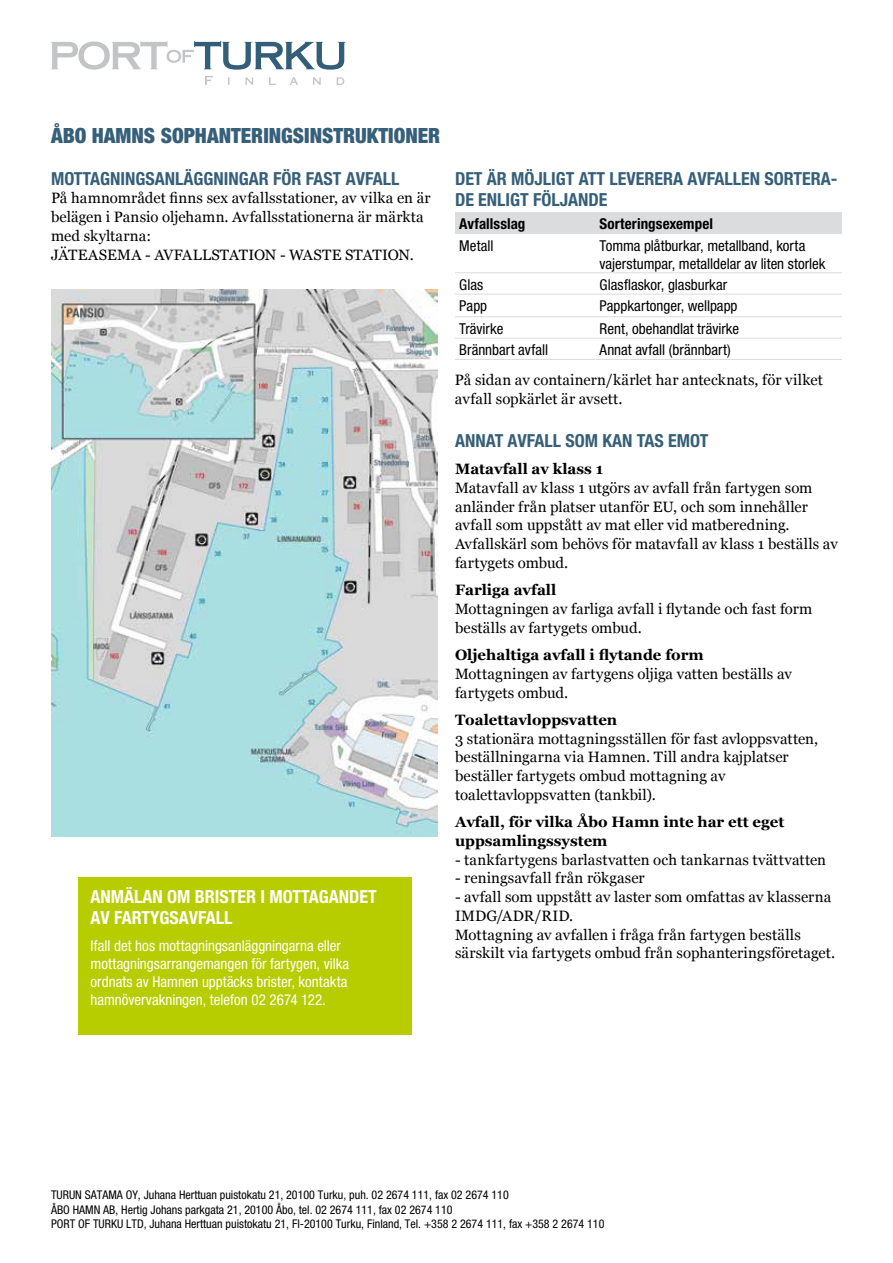
<style>
.page{position:relative;width:893px;height:1263px;background:#fff}
.page>*{position:absolute;margin:0;border:0;box-sizing:border-box;transform-origin:0 0}
.t1{font:900 condensed 21px "Helvetica Neue LT Pro";color:#365f79}
.t2{font:700 condensed 18px/21.6px "Helvetica Neue LT Pro";color:#365f79}
.t3{font:700 condensed 18px/21.6px "Helvetica Neue LT Pro";color:#fff}
.t4{font:15px/18.8px "Georgia";letter-spacing:.005em;color:#000}
.t5{font:condensed 15px/18px "Helvetica Neue LT Pro";color:#000}
.t6{font:condensed 15px/18px "Helvetica Neue LT Pro";color:#fff}
.t7{font:700 15px/18.8px "Georgia";color:#000}
.t8{font:700 condensed 15px "Helvetica Neue LT Pro";letter-spacing:.005em;color:#000}
.t9{font:condensed 12px/14.4px "Helvetica Neue LT Pro";color:#000}
</style>
<div class="page">
<div style="left:455px;top:212px;width:387px;height:21px;background:#dbdcde"></div>
<hr style="left:455px;top:233px;width:140px;height:1px;background:#dbdcde">
<hr style="left:595px;top:233px;width:247px;height:1px;background:#dbdcde">
<hr style="left:455px;top:272px;width:140px;height:1px;background:#dbdcde">
<hr style="left:595px;top:272px;width:247px;height:1px;background:#dbdcde">
<hr style="left:455px;top:294px;width:140px;height:1px;background:#dbdcde">
<hr style="left:595px;top:294px;width:247px;height:1px;background:#dbdcde">
<hr style="left:455px;top:316px;width:140px;height:1px;background:#dbdcde">
<hr style="left:595px;top:316px;width:247px;height:1px;background:#dbdcde">
<hr style="left:455px;top:338px;width:140px;height:1px;background:#dbdcde">
<hr style="left:595px;top:338px;width:247px;height:1px;background:#dbdcde">
<hr style="left:455px;top:359px;width:140px;height:1px;background:#dbdcde">
<hr style="left:595px;top:359px;width:247px;height:1px;background:#dbdcde">
<div style="left:78px;top:877px;width:333px;height:157px;background:#b7cd00"></div>
<img style="left:51px;top:289px;width:387px;height:547px">
<svg style="left:205px;top:76px;width:8px;height:9px"></svg>
<svg style="left:228px;top:77px;width:2px;height:8px"></svg>
<svg style="left:245px;top:77px;width:8px;height:8px"></svg>
<svg style="left:269px;top:77px;width:7px;height:8px"></svg>
<svg style="left:290px;top:77px;width:8px;height:8px"></svg>
<svg style="left:313px;top:77px;width:8px;height:8px"></svg>
<svg style="left:336px;top:77px;width:8px;height:8px"></svg>
<svg style="left:51px;top:41px;width:294px;height:29px"></svg>
<h1 class="t1" style="left:51px;top:123px;width:391px">ÅBO HAMNS SOPHANTERINGSINSTRUKTIONER</h1>
<p class="t2" style="left:51px;top:167px;width:350px">MOTTAGNINGSANLÄGGNINGAR FÖR FAST AVFALL</p>
<p class="t4" style="left:51px;top:189px;width:381px">På hamnområdet finns sex avfallsstationer, av vilka en är belägen i Pansio oljehamn. Avfallsstationerna är märkta med skyltarna:<br>JÄTEASEMA - AVFALLSTATION - WASTE STATION.</p>
<p class="t3" style="left:91px;top:885px;width:288px">ANMÄLAN OM BRISTER I MOTTAGANDET<br>AV FARTYGSAVFALL</p>
<p class="t6" style="left:91px;top:936px;width:260px">Ifall det hos mottagningsanläggningarna eller mottagningsarrangemangen för fartygen, vilka ordnats av Hamnen upptäcks brister, kontakta hamnövervakningen, telefon 02 2674 122.</p>
<p class="t2" style="left:455px;top:167px;width:384px">DET ÄR MÖJLIGT ATT LEVERERA AVFALLEN SORTERA-<br>DE ENLIGT FÖLJANDE</p>
<p class="t8" style="left:459px;top:215px;width:68px">Avfallsslag</p>
<p class="t8" style="left:600px;top:215px;width:115px">Sorteringsexempel</p>
<p class="t5" style="left:459px;top:236px;width:36px">Metall</p>
<p class="t5" style="left:600px;top:236px;width:227px">Tomma plåtburkar, metallband, korta vajerstumpar, metalldelar av liten storlek</p>
<p class="t5" style="left:459px;top:275px;width:26px">Glas</p>
<p class="t5" style="left:600px;top:275px;width:129px">Glasflaskor, glasburkar</p>
<p class="t5" style="left:459px;top:297px;width:29px">Papp</p>
<p class="t5" style="left:600px;top:297px;width:139px">Pappkartonger, wellpapp</p>
<p class="t5" style="left:459px;top:319px;width:46px">Trävirke</p>
<p class="t5" style="left:600px;top:319px;width:141px">Rent, obehandlat trävirke</p>
<p class="t5" style="left:459px;top:341px;width:90px">Brännbart avfall</p>
<p class="t5" style="left:600px;top:341px;width:133px">Annat avfall (brännbart)</p>
<p class="t4" style="left:455px;top:371px;width:369px">På sidan av containern/kärlet har antecknats, för vilket avfall sopkärlet är avsett.</p>
<p class="t2" style="left:455px;top:430px;width:255px">ANNAT AVFALL SOM KAN TAS EMOT</p>
<p class="t7" style="left:455px;top:460px;width:150px">Matavfall av klass 1</p>
<p class="t4" style="left:455px;top:479px;width:384px">Matavfall av klass 1 utgörs av avfall från fartygen som anländer från platser utanför EU, och som innehåller avfall som uppstått av mat eller vid matberedning.<br>Avfallskärl som behövs för matavfall av klass 1 beställs av fartygets ombud.</p>
<p class="t7" style="left:455px;top:581px;width:103px">Farliga avfall</p>
<p class="t4" style="left:455px;top:600px;width:359px">Mottagningen av farliga avfall i flytande och fast form beställs av fartygets ombud.</p>
<p class="t7" style="left:455px;top:645px;width:250px">Oljehaltiga avfall i flytande form</p>
<p class="t4" style="left:455px;top:664px;width:338px">Mottagningen av fartygens oljiga vatten beställs av fartygets ombud.</p>
<p class="t7" style="left:455px;top:710px;width:164px">Toalettavloppsvatten</p>
<p class="t4" style="left:455px;top:729px;width:365px">3 stationära mottagningsställen för fast avloppsvatten, beställningarna via Hamnen. Till andra kajplatser beställer fartygets ombud mottagning av toalettavloppsvatten (tankbil).</p>
<p class="t7" style="left:455px;top:812px;width:331px">Avfall, för vilka Åbo Hamn inte har ett eget uppsamlingssystem</p>
<p class="t4" style="left:455px;top:850px;width:373px">- tankfartygens barlastvatten och tankarnas tvättvatten</p>
<p class="t4" style="left:455px;top:869px;width:191px">- reningsavfall från rökgaser</p>
<p class="t4" style="left:455px;top:888px;width:382px">- avfall som uppstått av laster som omfattas av klasserna IMDG/ADR/RID.<br>Mottagning av avfallen i fråga från fartygen beställs särskilt via fartygets ombud från sophanteringsföretaget.</p>
<p class="t9" style="left:51px;top:1188px;width:555px">TURUN SATAMA OY, Juhana Herttuan puistokatu 21, 20100 Turku, puh. 02 2674 111, fax 02 2674 110<br>ÅBO HAMN AB, Hertig Johans parkgata 21, 20100 Åbo, tel. 02 2674 111, fax 02 2674 110<br>PORT OF TURKU LTD, Juhana Herttuan puistokatu 21, FI-20100 Turku, Finland, Tel. +358 2 2674 111, fax +358 2 2674 110</p>
</div>
